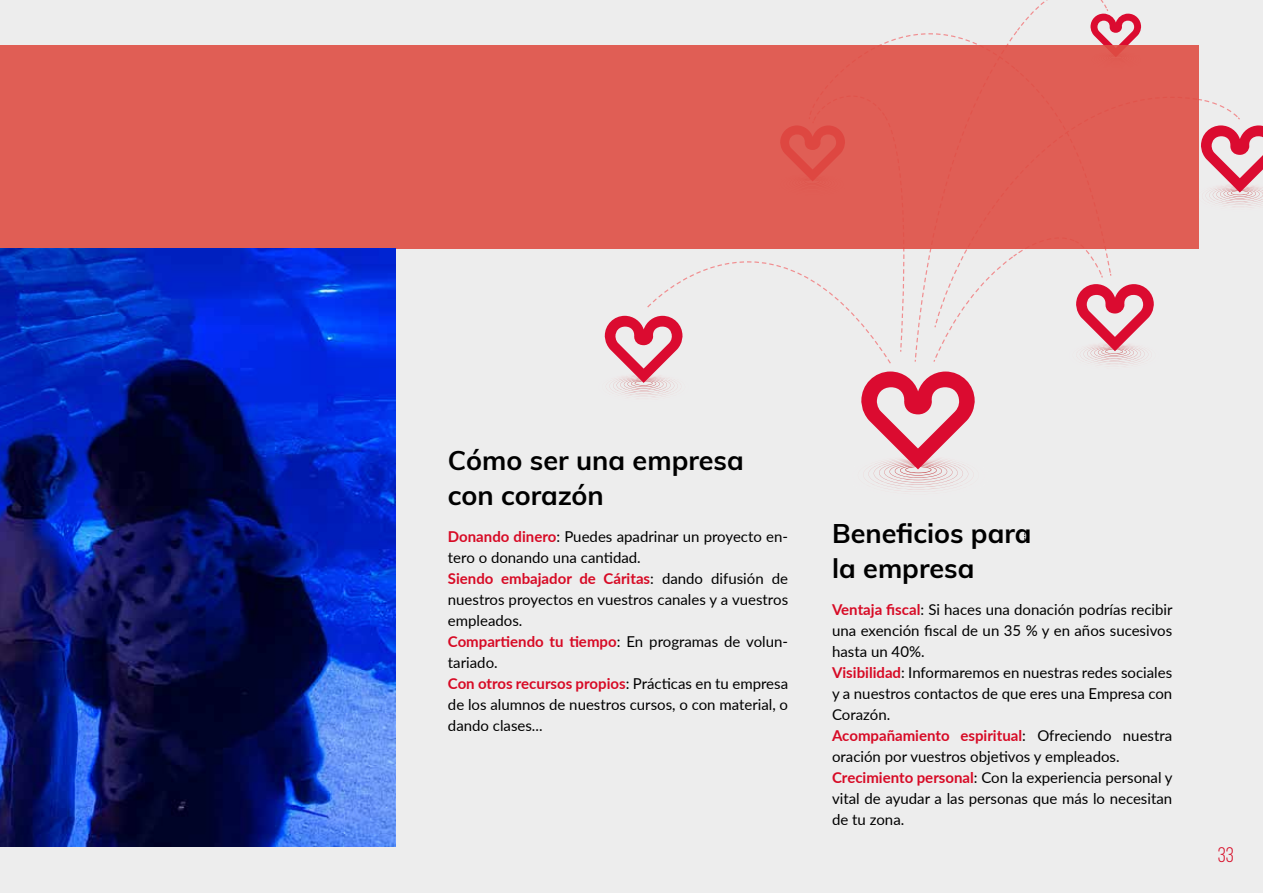
<style>
.page{position:relative;width:1263px;height:893px;background:#ededed}
.page>*{position:absolute;margin:0;border:0;box-sizing:border-box;transform-origin:0 0}
.t1{font:700 27px/34.5px "Muli";color:#000}
.t2{font:21px "Bebas Neue";color:#d70a25}
.t3{font:15px/21px "Lato";color:#000}
.s1{font-weight:700;color:#d70a25}
</style>
<div class="page">
<svg style="left:604px;top:316px;width:74px;height:81px"></svg>
<svg style="left:1241px;top:125px;width:22px;height:81px"></svg>
<svg style="left:771px;top:0;width:392px;height:492px"></svg>
<svg style="left:933px;top:99px;width:308px;height:230px"></svg>
<svg style="left:646px;top:249px;width:246px;height:116px"></svg>
<div style="left:0;top:46px;width:1199px;height:203px;background:#e05e55"></div>
<img style="left:0;top:249px;width:395px;height:597px">
<h1 class="t1" style="left:448px;top:442px;width:297px">Cómo ser una empresa con corazón</h1>
<p class="t3" style="left:448px;top:525px;width:342px"><span class="s1">Donando dinero</span>: Puedes apadrinar un proyecto en&shy;tero o donando una cantidad.<br><span class="s1">Siendo embajador de Cáritas</span>: dando difusión de nuestros proyectos en vuestros canales y a vuestros empleados.<br><span class="s1">Compartiendo tu tiempo</span>: En programas de volun&shy;tariado.<br><span class="s1">Con otros recursos propios</span>: Prácticas en tu empresa de los alumnos de nuestros cursos, o con material, o dando clases...</p>
<h1 class="t1" style="left:832px;top:515px;width:201px">Beneficios para la empresa</h1>
<p class="t3" style="left:832px;top:599px;width:342px"><span class="s1">Ventaja fiscal</span>: Si haces una donación podrías recibir una exención fiscal de un 35 % y en años sucesivos hasta un 40%.<br><span class="s1">Visibilidad</span>: Informaremos en nuestras redes sociales y a nuestros contactos de que eres una Empresa con Corazón.<br><span class="s1">Acompañamiento espiritual</span>: Ofreciendo nuestra oración por vuestros objetivos y empleados.<br><span class="s1">Crecimiento personal</span>: Con la experiencia personal y vital de ayudar a las personas que más lo necesitan de tu zona.</p>
<h2 class="t2" style="left:1218px;top:843px;width:17px">33</h2>
</div>
